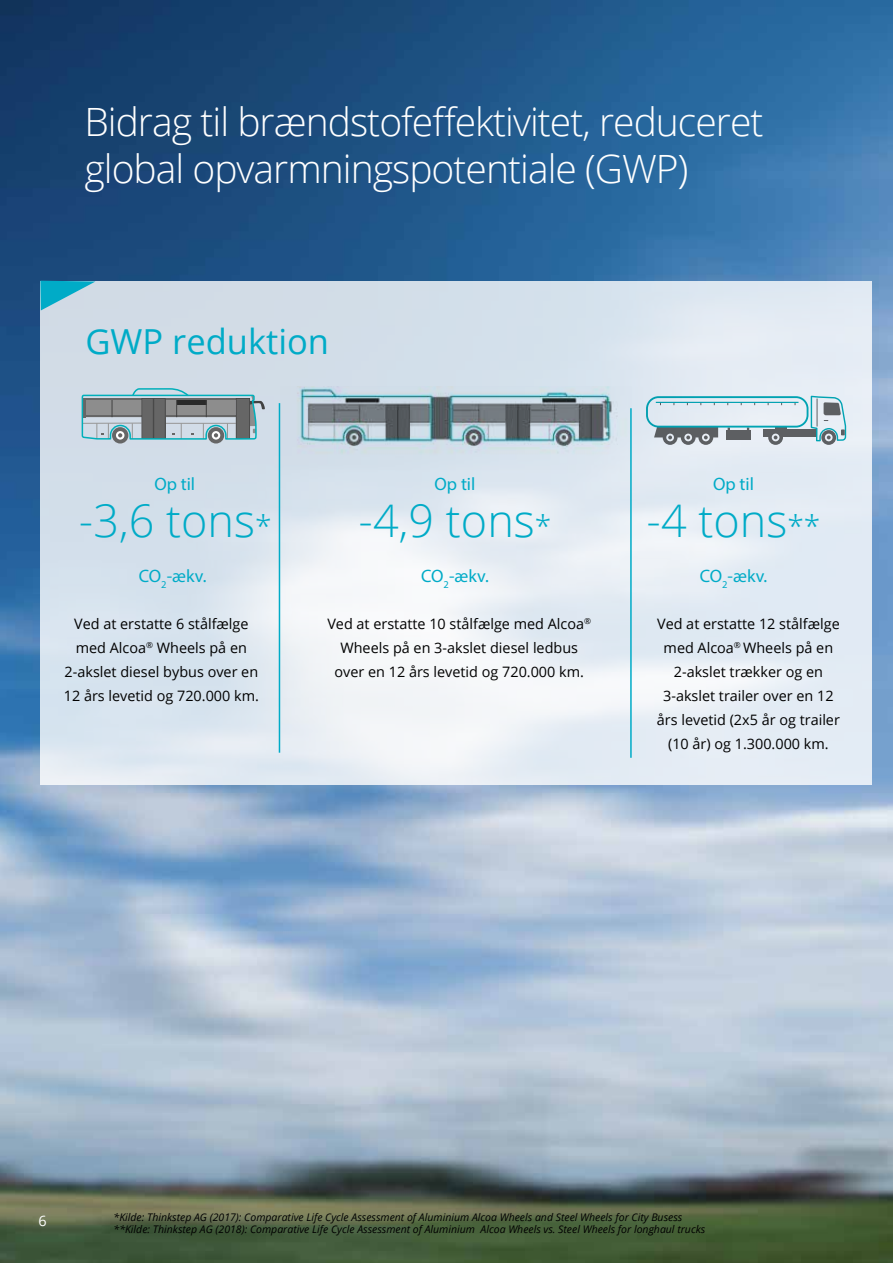
<style>
.page{position:relative;width:893px;height:1263px;background:#fff}
.page>*{position:absolute;margin:0;border:0;box-sizing:border-box;transform-origin:0 0}
.t1{font:300 45px "Open Sans";color:#00abc7}
.t2{font:300 39px/46.8px "Open Sans";letter-spacing:-.025em;color:#fff}
.t3{font:34.5px "Open Sans";color:#00abc7}
.t4{font:18px "Myriad Pro";color:#00abc7}
.t5{font:14.4px/24px "Open Sans";color:#000;text-align:center}
.t6{font:14.4px "Open Sans";color:#fff}
.t7{font:italic 10.5px/12px "Open Sans";color:#000}
.s1{font-size:30px}
</style>
<div class="page">
<img style="left:0;top:0;width:893px;height:1263px">
<svg style="left:40px;top:281px;width:832px;height:503px;fill:#e1eaf3"></svg>
<svg style="left:40px;top:281px;width:55px;height:29px;background:#65c2d5"></svg>
<svg style="left:80px;top:387px;width:185px;height:56px;background:#97a9af"></svg>
<img style="left:281px;top:386px;width:350px;height:83px">
<div style="left:763px;top:429px;width:56px;height:8px;background:#5d5f62"></div>
<svg style="left:768px;top:428px;width:19px;height:17px"></svg>
<svg style="left:654px;top:428px;width:64px;height:17px"></svg>
<div style="left:647px;top:397px;width:160px;height:30px;background:#e6edf4;border-radius:12px"></div>
<div style="left:646px;top:396px;width:162px;height:32px;border:2px solid #00afba;border-radius:12px"></div>
<div style="left:726px;top:430px;width:25px;height:9px;background:#5d5f62"></div>
<svg style="left:810px;top:396px;width:37px;height:49px;background:#a9c2c9"></svg>
<hr style="left:656px;top:402px;width:142px;height:1px;background:#00afba">
<hr style="left:279px;top:403px;width:1px;height:350px;background:#00abc7">
<hr style="left:630px;top:408px;width:2px;height:350px;background:#00abc7">
<h2 class="t2" style="left:84px;top:98px;width:681px">Bidrag til brændstofeffektivitet, reduceret global opvarmningspotentiale (GWP)</h2>
<h3 class="t3" style="left:85px;top:318px;width:245px">GWP reduktion</h3>
<p class="t4" style="left:154px;top:473px;width:42px">Op til</p>
<p class="t4" style="left:435px;top:473px;width:42px">Op til</p>
<p class="t4" style="left:713px;top:473px;width:42px">Op til</p>
<h1 class="t1" style="left:79px;top:490px;width:194px">-3,6 tons<span class="s1">*</span></h1>
<h1 class="t1" style="left:359px;top:490px;width:194px">-4,9 tons<span class="s1">*</span></h1>
<h1 class="t1" style="left:647px;top:490px;width:175px">-4 tons<span class="s1">**</span></h1>
<p class="t4" style="left:139px;top:565px;width:69px">CO<sub>2</sub>-ækv.</p>
<p class="t4" style="left:421px;top:565px;width:69px">CO<sub>2</sub>-ækv.</p>
<p class="t4" style="left:700px;top:565px;width:69px">CO<sub>2</sub>-ækv.</p>
<p class="t5" style="left:64px;top:611px;width:197px">Ved at erstatte 6 stålfælge med Alcoa<sup>®</sup> Wheels på en<br>2-akslet diesel bybus over en<br>12 års levetid og 720.000 km.</p>
<p class="t5" style="left:327px;top:611px;width:265px">Ved at erstatte 10 stålfælge med Alcoa<sup>®<br></sup>Wheels på en 3-akslet diesel ledbus over en 12 års levetid og 720.000 km.</p>
<p class="t5" style="left:657px;top:611px;width:184px">Ved at erstatte 12 stålfælge med Alcoa<sup>®</sup> Wheels på en<br>2-akslet trækker og en<br>3-akslet trailer over en 12 års levetid (2x5 år og trailer (10 år) og 1.300.000 km.</p>
<p class="t6" style="left:38px;top:1211px;width:10px">6</p>
<p class="t7" style="left:114px;top:1211px;width:593px">*Kilde: Thinkstep AG (2017): Comparative Life Cycle Assessment of Aluminium Alcoa Wheels and Steel Wheels for City Busess **Kilde: Thinkstep AG (2018): Comparative Life Cycle Assessment of Aluminium Alcoa Wheels vs. Steel Wheels for longhaul trucks</p>
</div>
